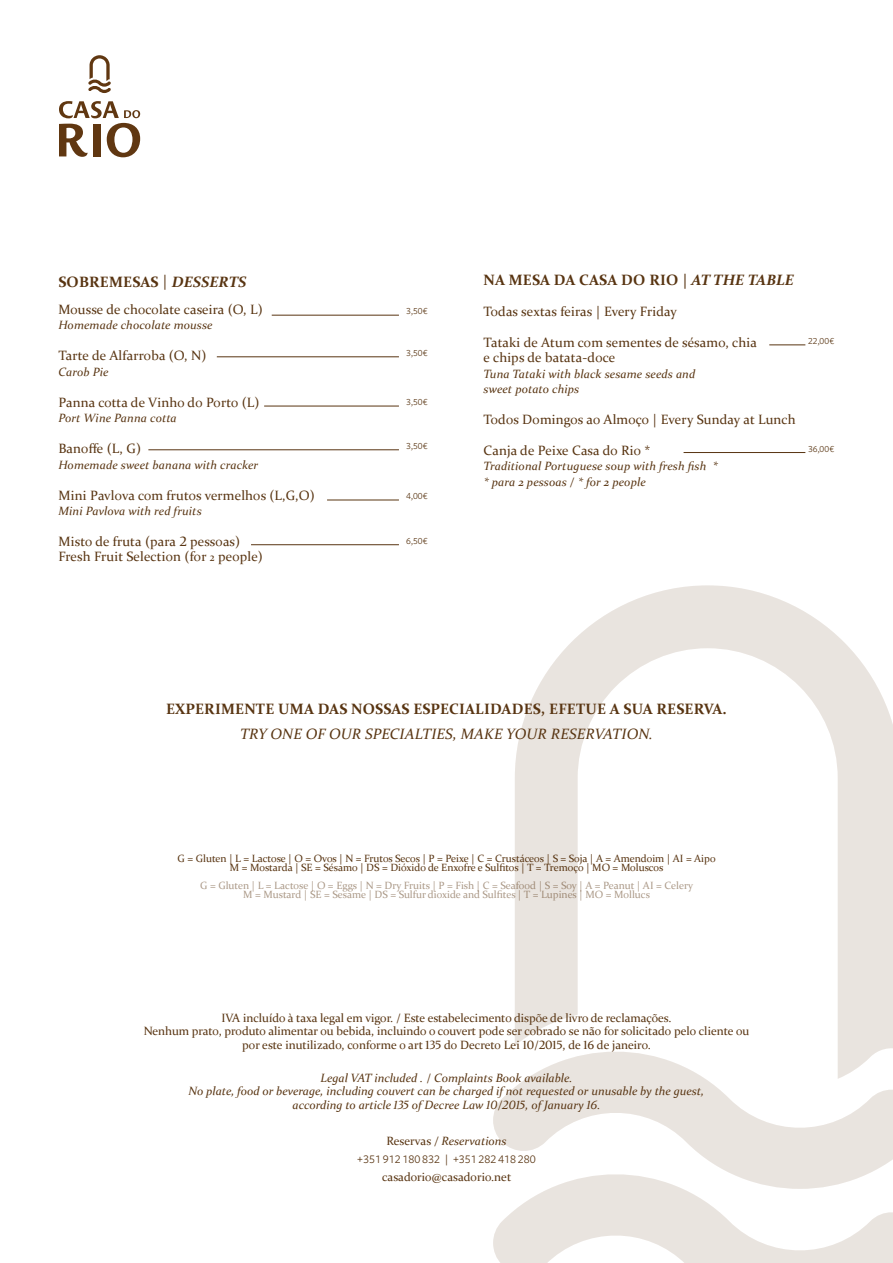
<style>
.page{position:relative;width:893px;height:1263px;background:#fff}
.page>*{position:absolute;margin:0;border:0;box-sizing:border-box;transform-origin:0 0}
.t1{font:700 15px "Constantia";letter-spacing:.01em;color:#583411}
.t2{font:italic 15px "Constantia";letter-spacing:.01em;color:#583411}
.t3{font:13.5px/15.5px "Constantia";letter-spacing:.01em;color:#583411}
.t4{font:italic 12px/13.5px "Constantia";color:#583411}
.t5{font:12px/13.5px "Constantia";letter-spacing:-.005em;color:#583411;text-align:center}
.t6{font:12px "Freight Sans Book SC";color:#583411}
.t7{font:10.5px/9px "Constantia";letter-spacing:-.005em;color:#583411;text-align:center}
.t8{font:10.5px/9px "Constantia";letter-spacing:-.005em;color:rgb(88 52 17/.5);text-align:center}
.t9{font:9.6px "Freight Sans Book SC";letter-spacing:.01em;color:#583411}
.s1{font-weight:400}
.s2{font-style:italic}
.s3{font-style:normal}
</style>
<div class="page">
<svg style="left:515px;top:585px;width:378px;height:451px"></svg>
<svg style="left:493px;top:1189px;width:400px;height:74px"></svg>
<svg style="left:493px;top:1036px;width:400px;height:153px"></svg>
<hr style="left:272px;top:315px;width:127px;height:1px;background:#583411">
<hr style="left:217px;top:357px;width:182px;height:1px;background:#583411">
<hr style="left:264px;top:406px;width:135px;height:1px;background:#583411">
<hr style="left:148px;top:449px;width:251px;height:1px;background:#583411">
<hr style="left:251px;top:544px;width:148px;height:1px;background:#583411">
<hr style="left:327px;top:500px;width:72px;height:1px;background:#583411">
<svg style="left:59px;top:101px;width:81px;height:56px"></svg>
<svg style="left:88px;top:55px;width:23px;height:38px"></svg>
<hr style="left:769px;top:345px;width:36px;height:1px;background:#583411">
<hr style="left:684px;top:452px;width:121px;height:1px;background:#583411">
<p class="t1" style="left:58px;top:272px;width:189px">SOBREMESAS <span class="s1">|</span> <span class="s2">DESSERTS</span></p>
<p class="t3" style="left:58px;top:301px;width:206px">Mousse de chocolate caseira (O, L)</p>
<p class="t4" style="left:58px;top:318px;width:156px">Homemade chocolate mousse</p>
<p class="t3" style="left:58px;top:347px;width:150px">Tarte de Alfarroba (O, N)</p>
<p class="t4" style="left:58px;top:364px;width:51px">Carob Pie</p>
<p class="t3" style="left:58px;top:394px;width:203px">Panna cotta de Vinho do Porto (L)</p>
<p class="t4" style="left:58px;top:411px;width:120px">Port Wine Panna cotta</p>
<p class="t3" style="left:58px;top:440px;width:84px">Banoffe (L, G)</p>
<p class="t4" style="left:58px;top:457px;width:201px">Homemade sweet banana with cracker</p>
<p class="t3" style="left:58px;top:487px;width:258px">Mini Pavlova com frutos vermelhos (L,G,O)</p>
<p class="t4" style="left:58px;top:504px;width:145px">Mini Pavlova with red fruits</p>
<p class="t3" style="left:58px;top:533px;width:206px">Misto de fruta (para 2 pessoas)<br>Fresh Fruit Selection (for 2 people)</p>
<p class="t9" style="left:406px;top:306px;width:23px">3,50€</p>
<p class="t9" style="left:406px;top:347px;width:23px">3,50€</p>
<p class="t9" style="left:406px;top:397px;width:23px">3,50€</p>
<p class="t9" style="left:406px;top:440px;width:23px">3,50€</p>
<p class="t9" style="left:406px;top:491px;width:23px">4,00€</p>
<p class="t9" style="left:406px;top:535px;width:23px">6,50€</p>
<p class="t1" style="left:484px;top:269px;width:312px">NA MESA DA CASA DO RIO | <span class="s2">AT THE TABLE</span></p>
<p class="t3" style="left:484px;top:303px;width:195px">Todas sextas feiras | Every Friday</p>
<p class="t3" style="left:484px;top:334px;width:275px">Tataki de Atum com sementes de sésamo, chia e chips de batata-doce</p>
<p class="t4" style="left:484px;top:365px;width:213px;line-height:15.5px">Tuna Tataki with black sesame seeds and sweet potato chips</p>
<p class="t3" style="left:484px;top:411px;width:314px">Todos Domingos ao Almoço | Every Sunday at Lunch</p>
<p class="t3" style="left:484px;top:442px;width:168px">Canja de Peixe Casa do Rio *</p>
<p class="t4" style="left:484px;top:458px;width:236px;line-height:15.5px">Traditional Portuguese soup with fresh fish * * para 2 pessoas / * for 2 people</p>
<p class="t9" style="left:808px;top:336px;width:28px">22,00€</p>
<p class="t9" style="left:808px;top:443px;width:28px">36,00€</p>
<p class="t1" style="left:166px;top:698px;width:562px">EXPERIMENTE UMA DAS NOSSAS ESPECIALIDADES, EFETUE A SUA RESERVA.</p>
<p class="t2" style="left:240px;top:724px;width:414px">TRY ONE OF OUR SPECIALTIES, MAKE YOUR RESERVATION.</p>
<p class="t7" style="left:178px;top:853px;width:540px">G = Gluten | L = Lactose | O = Ovos | N = Frutos Secos | P = Peixe | C = Crustáceos | S = Soja | A = Amendoim | AI = Aipo<br>M = Mostarda | SE = Sésamo | DS = Dióxido de Enxofre e Sulfitos | T = Tremoço | MO = Moluscos</p>
<p class="t8" style="left:200px;top:880px;width:495px">G = Gluten | L = Lactose | O = Eggs | N = Dry Fruits | P = Fish | C = Seafood | S = Soy | A = Peanut | AI = Celery<br>M = Mustard | SE = Sesame | DS = Sulfur dioxide and Sulfites | T = Lupines | MO = Mollucs</p>
<p class="t5" style="left:144px;top:1010px;width:607px">IVA incluído à taxa legal em vigor. / Este estabelecimento dispõe de livro de reclamações.<br>Nenhum prato, produto alimentar ou bebida, incluindo o couvert pode ser cobrado se não for solicitado pelo cliente ou por este inutilizado, conforme o art 135 do Decreto Lei 10/2015, de 16 de janeiro.</p>
<p class="t4" style="left:189px;top:1070px;width:517px;text-align:center">Legal VAT included . <span class="s3">/</span> Complaints Book available.<br>No plate, food or beverage, including couvert can be charged if not requested or unusable by the guest, according to article 135 of Decree Law 10/2015, of January 16.</p>
<p class="t4" style="left:386px;top:1133px;width:122px"><span class="s3">Reservas</span> / Reservations</p>
<p class="t6" style="left:357px;top:1152px;width:180px">+351 912 180 832 | +351 282 418 280</p>
<p class="t5" style="left:382px;top:1169px;width:131px">casadorio@casadorio.net</p>
</div>
